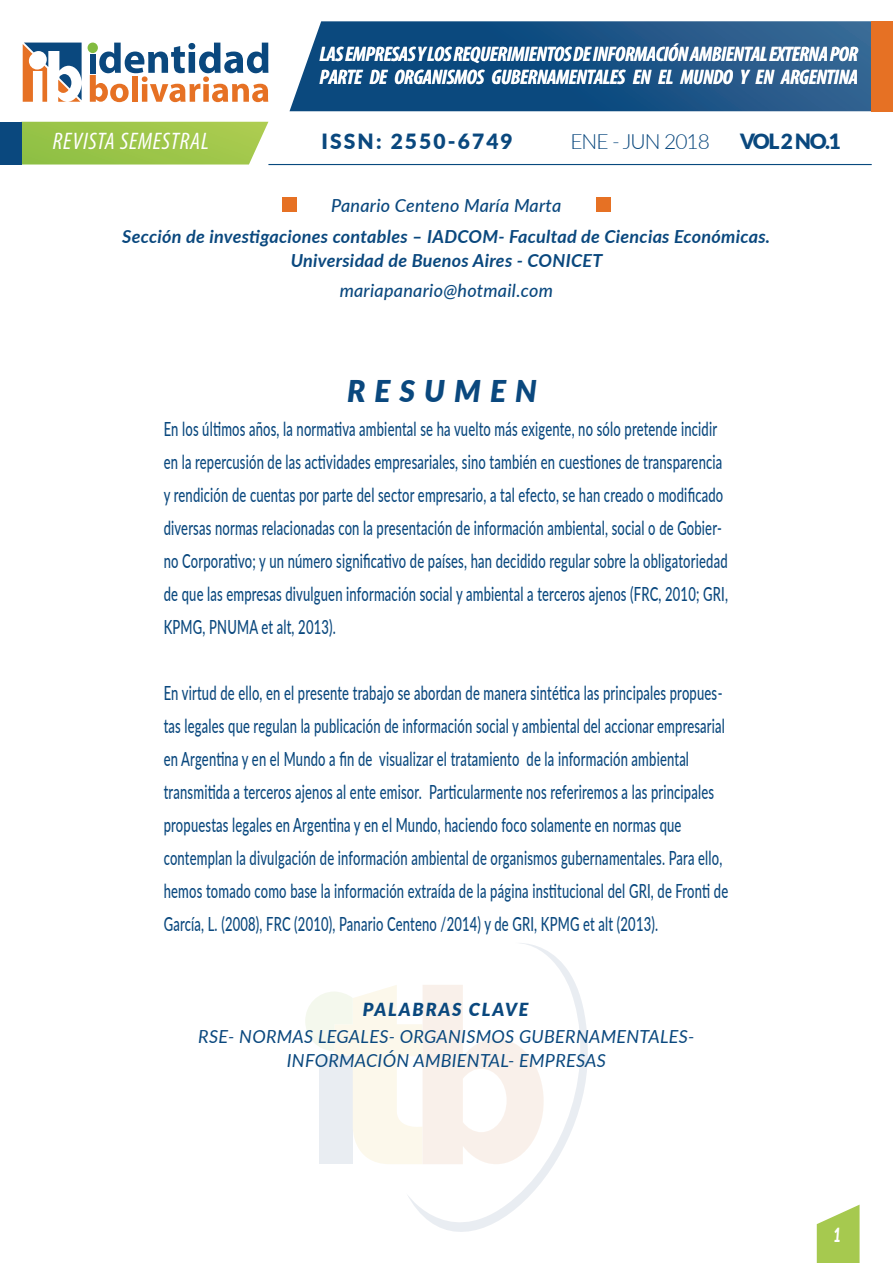
<style>
.page{position:relative;width:893px;height:1263px;background:#fff}
.page>*{position:absolute;margin:0;border:0;box-sizing:border-box;transform-origin:0 0}
.t1{font:italic 900 30px "Lato";letter-spacing:.3em;color:#0a487e}
.t2{font:italic condensed 24px "Myriad Pro";letter-spacing:.03em;color:#fff}
.t3{font:italic 700 condensed 21px/22.5px "Myriad Pro";letter-spacing:-.02em;color:#fff}
.t4{font:900 21px "Lato";letter-spacing:.1em;color:#0a487e}
.t5{font:300 21px "Lato";letter-spacing:-.05em;color:#0a487e}
.t6{font:500 19.5px/33px "Lato";letter-spacing:.015em;color:#0a487e;scale:.66 1}
.t7{font:italic 900 19.5px "Lato";color:#fff;scale:.66 1}
.t8{font:italic 700 18px/24px "Lato";letter-spacing:.015em;color:#0a487e;text-align:center}
.t9{font:italic 18px/24px "Lato";letter-spacing:.015em;color:#0a487e;text-align:center}
.t10{font:italic 500 18px "Lato";letter-spacing:.015em;color:#0a487e}
.t11{font:italic 900 18px "Lato";letter-spacing:.1em;color:#0a487e}
</style>
<div class="page">
<svg style="left:290px;top:21px;width:582px;height:90px;background:#205788"></svg>
<div style="left:88px;top:43px;width:10px;height:10px;background:#82bb40;border-radius:5px"></div>
<svg style="left:90px;top:43px;width:178px;height:59px"></svg>
<svg style="left:23px;top:43px;width:59px;height:59px"></svg>
<svg style="left:21px;top:122px;width:247px;height:43px;background:#a1c752"></svg>
<div style="left:0;top:122px;width:21px;height:43px;background:#0a487e"></div>
<div style="left:872px;top:21px;width:21px;height:90px;background:#e67124"></div>
<hr style="left:268px;top:164px;width:604px;height:1px;background:#08497e">
<div style="left:282px;top:197px;width:15px;height:15px;background:#e67124"></div>
<div style="left:596px;top:197px;width:15px;height:15px;background:#e67124"></div>
<svg style="left:817px;top:1204px;width:43px;height:59px"></svg>
<svg style="left:305px;top:985px;width:101px;height:179px"></svg>
<svg style="left:406px;top:943px;width:182px;height:289px"></svg>
<p class="t3" style="left:320px;top:43px;width:540px">LAS EMPRESAS Y LOS REQUERIMIENTOS DE INFORMACIÓN AMBIENTAL EXTERNA POR<br>PARTE DE ORGANISMOS GUBERNAMENTALES EN EL MUNDO Y EN ARGENTINA</p>
<p class="t2" style="left:53px;top:127px;width:158px">REVISTA SEMESTRAL</p>
<p class="t4" style="left:322px;top:126px;width:193px">ISSN: 2550-6749</p>
<p class="t5" style="left:570px;top:127px;width:141px">ENE - JUN 2018</p>
<p class="t4" style="left:740px;top:126px;width:102px">VOL 2 NO.1</p>
<p class="t10" style="left:331px;top:192px;width:232px">Panario Centeno María Marta</p>
<p class="t8" style="left:122px;top:223px;width:649px">Sección de investigaciones contables – IADCOM- Facultad de Ciencias Económicas.<br>Universidad de Buenos Aires - CONICET</p>
<p class="t10" style="left:340px;top:277px;width:215px">mariapanario@hotmail.com</p>
<h1 class="t1" style="left:347px;top:369px;width:191px">RESUMEN</h1>
<p class="t6" style="left:164px;top:412px;width:856px">En los últimos años, la normativa ambiental se ha vuelto más exigente, no sólo pretende incidir en la repercusión de las actividades empresariales, sino también en cuestiones de transparencia y rendición de cuentas por parte del sector empresario, a tal efecto, se han creado o modificado diversas normas relacionadas con la presentación de información ambiental, social o de Gobier&shy;no Corporativo; y un número significativo de países, han decidido regular sobre la obligatoriedad de que las empresas divulguen información social y ambiental a terceros ajenos (FRC, 2010; GRI, KPMG, PNUMA et alt, 2013).</p>
<p class="t6" style="left:164px;top:676px;width:857px">En virtud de ello, en el presente trabajo se abordan de manera sintética las principales propues&shy;tas legales que regulan la publicación de información social y ambiental del accionar empresarial en Argentina y en el Mundo a fin de visualizar el tratamiento de la información ambiental transmitida a terceros ajenos al ente emisor. Particularmente nos referiremos a las principales propuestas legales en Argentina y en el Mundo, haciendo foco solamente en normas que contemplan la divulgación de información ambiental de organismos gubernamentales. Para ello, hemos tomado como base la información extraída de la página institucional del GRI, de Fronti de García, L. (2008), FRC (2010), Panario Centeno /2014) y de GRI, KPMG et alt (2013).</p>
<p class="t11" style="left:363px;top:996px;width:167px">PALABRAS CLAVE</p>
<p class="t9" style="left:198px;top:1024px;width:498px">RSE- NORMAS LEGALES- ORGANISMOS GUBERNAMENTALES-<br>INFORMACIÓN AMBIENTAL- EMPRESAS</p>
<p class="t7" style="left:833px;top:1220px;width:13px">1</p>
</div>
